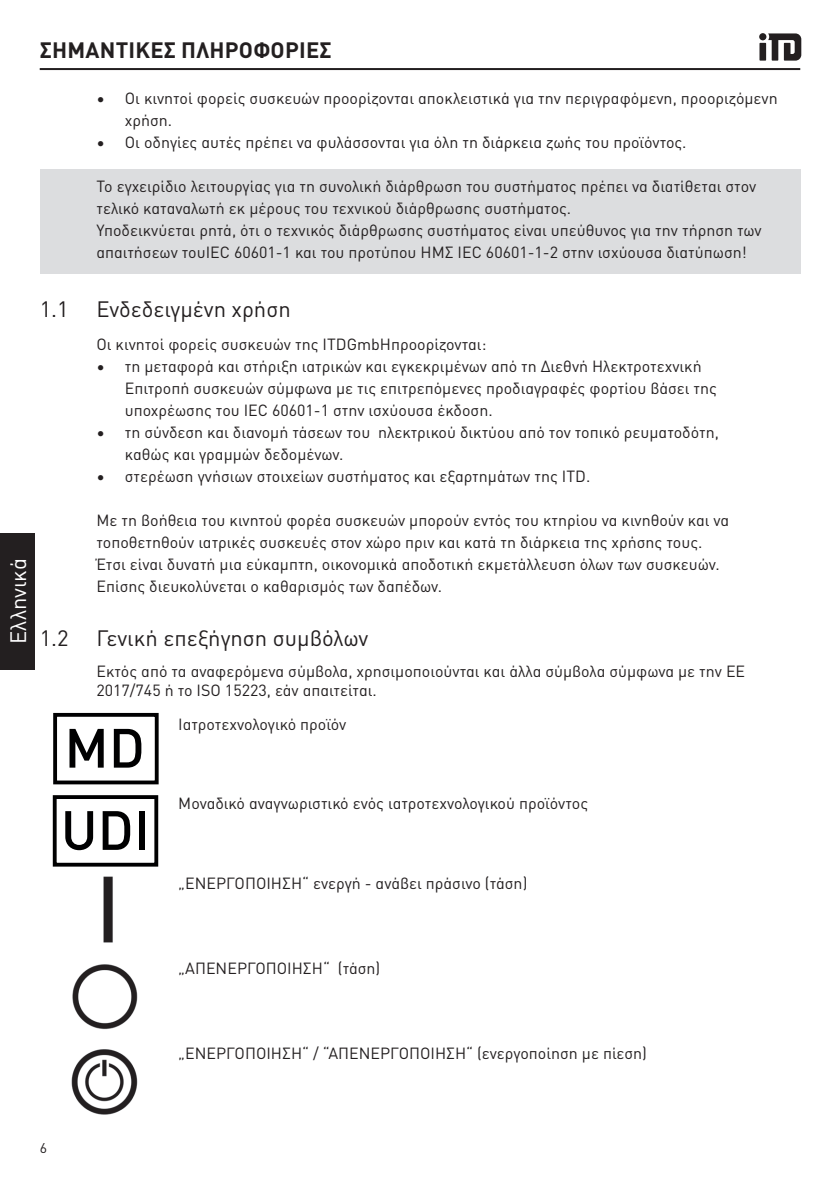
<style>
.page{position:relative;width:840px;height:1191px;background:#fff}
.page>*{position:absolute;margin:0;border:0;box-sizing:border-box;transform-origin:0 0}
.t1{font:500 54.4px "DIN Pro";color:#000001}
.t2{font:22px "DIN Pro";color:#231f20}
.t3{font:700 22px "DIN Pro";letter-spacing:.01em;color:#231f20}
.t4{font:22px "DIN Pro";color:#fff}
.t5{font:16px/22px "DIN Pro";color:#231f20}
.t6{font:14px "DIN Pro";color:#231f20}
</style>
<div class="page">
<hr style="left:40px;top:68px;width:759px;height:2px;background:#231f20">
<div style="left:0;top:533px;width:34px;height:136px;background:#231f20"></div>
<svg style="left:759px;top:33px;width:41px;height:28px"></svg>
<div style="left:40px;top:169px;width:759px;height:60px;background:#dcdddf"></div>
<div style="left:40px;top:213px;width:759px;height:60px;background:#dcdddf"></div>
<div style="left:53px;top:713px;width:105px;height:71px;border:4px solid #000001"></div>
<div style="left:53px;top:795px;width:105px;height:71px;border:4px solid #000001"></div>
<img style="left:103px;top:876px;width:10px;height:67px">
<img style="left:72px;top:964px;width:66px;height:66px">
<img style="left:71px;top:1049px;width:67px;height:66px">
<h2 class="t3" style="left:40px;top:33px;width:293px">ΣΗΜΑΝΤΙΚΈΣ ΠΛΗΡΟΦΟΡΊ ΕΣ</h2>
<p class="t5" style="left:125px;top:87px;width:654px;text-indent:-28px">• Οι κινητοί φορείς συσκευών προορίζονται αποκλειστικά για την περιγραφόμενη, προοριζόμενη χρήση.</p>
<p class="t5" style="left:96px;top:131px;width:591px">• Οι οδηγίες αυτές πρέπει να φυλάσσονται για όλη τη διάρκεια ζωής του προϊόντος.</p>
<p class="t5" style="left:96px;top:175px;width:666px">Το εγχειρίδιο λειτουργίας για τη συνολική διάρθρωση του συστήματος πρέπει να διατίθεται στον τελικό καταναλωτή εκ μέρους του τεχνικού διάρθρωσης συστήματος.<br>Υποδεικνύεται ρητά, ότι ο τεχνικός διάρθρωσης συστήματος είναι υπεύθυνος για την τήρηση των απαιτήσεων τουIEC 60601-1 και του προτύπου ΗΜΣ IEC 60601-1-2 στην ισχύουσα διατύπωση!</p>
<h2 class="t4" style="left:1px;top:644px;width:87px;rotate:-90deg">Ελληνικά</h2>
<h2 class="t2" style="left:40px;top:292px;width:30px">1.1</h2>
<h2 class="t2" style="left:96px;top:292px;width:196px">Ενδεδειγμένη χρήση</h2>
<p class="t5" style="left:96px;top:332px;width:391px">Οι κινητοί φορείς συσκευών της ΙΤDGmbHπροορίζονται:</p>
<p class="t5" style="left:125px;top:354px;width:593px;text-indent:-28px">• τη μεταφορά και στήριξη ιατρικών και εγκεκριμένων από τη Διεθνή Ηλεκτροτεχνική<br>Επιτροπή συσκευών σύμφωνα με τις επιτρεπόμενες προδιαγραφές φορτίου βάσει της υποχρέωσης του IEC 60601-1 στην ισχύουσα έκδοση.</p>
<p class="t5" style="left:125px;top:420px;width:595px;text-indent:-28px">• τη σύνδεση και διανομή τάσεων του ηλεκτρικού δικτύου από τον τοπικό ρευματοδότη, καθώς και γραμμών δεδομένων.</p>
<p class="t5" style="left:96px;top:464px;width:495px">• στερέωση γνήσιων στοιχείων συστήματος και εξαρτημάτων της ΙΤD.</p>
<p class="t5" style="left:96px;top:508px;width:634px">Με τη βοήθεια του κινητού φορέα συσκευών μπορούν εντός του κτηρίου να κινηθούν και να τοποθετηθούν ιατρικές συσκευές στον χώρο πριν και κατά τη διάρκεια της χρήσης τους.<br>Έτσι είναι δυνατή μια εύκαμπτη, οικονομικά αποδοτική εκμετάλλευση όλων των συσκευών.<br>Επίσης διευκολύνεται ο καθαρισμός των δαπέδων.</p>
<h2 class="t2" style="left:40px;top:621px;width:30px">1.2</h2>
<h2 class="t2" style="left:96px;top:621px;width:273px">Γενική επεξήγηση συμβόλων</h2>
<p class="t5" style="left:96px;top:660px;width:650px;line-height:19.2px">Εκτός από τα αναφερόμενα σύμβολα, χρησιμοποιούνται και άλλα σύμβολα σύμφωνα με την ΕΕ<br>2017/745 ή το ISO 15223, εάν απαιτείται.</p>
<h1 class="t1" style="left:64px;top:706px;width:82px">MD</h1>
<p class="t5" style="left:178px;top:712px;width:169px">Ιατροτεχνολογικό προϊόν</p>
<h1 class="t1" style="left:61px;top:788px;width:90px">UDI</h1>
<p class="t5" style="left:178px;top:791px;width:411px">Μοναδικό αναγνωριστικό ενός ιατροτεχνολογικού προϊόντος</p>
<p class="t5" style="left:178px;top:871px;width:350px">„ΕΝΕΡΓΟΠΟΙΗΣΗ“ ενεργή - ανάβει πράσινο (τάση)</p>
<p class="t5" style="left:178px;top:956px;width:203px">„ΑΠΕΝΕΡΓΟΠΟΙΗΣΗ“ (τάση)</p>
<p class="t5" style="left:178px;top:1041px;width:470px">„ΕΝΕΡΓΟΠΟΙΗΣΗ“ / “ΑΠΕΝΕΡΓΟΠΟΙΗΣΗ“ (ενεργοποίηση με πίεση)</p>
<p class="t6" style="left:40px;top:1137px;width:9px">6</p>
</div>
